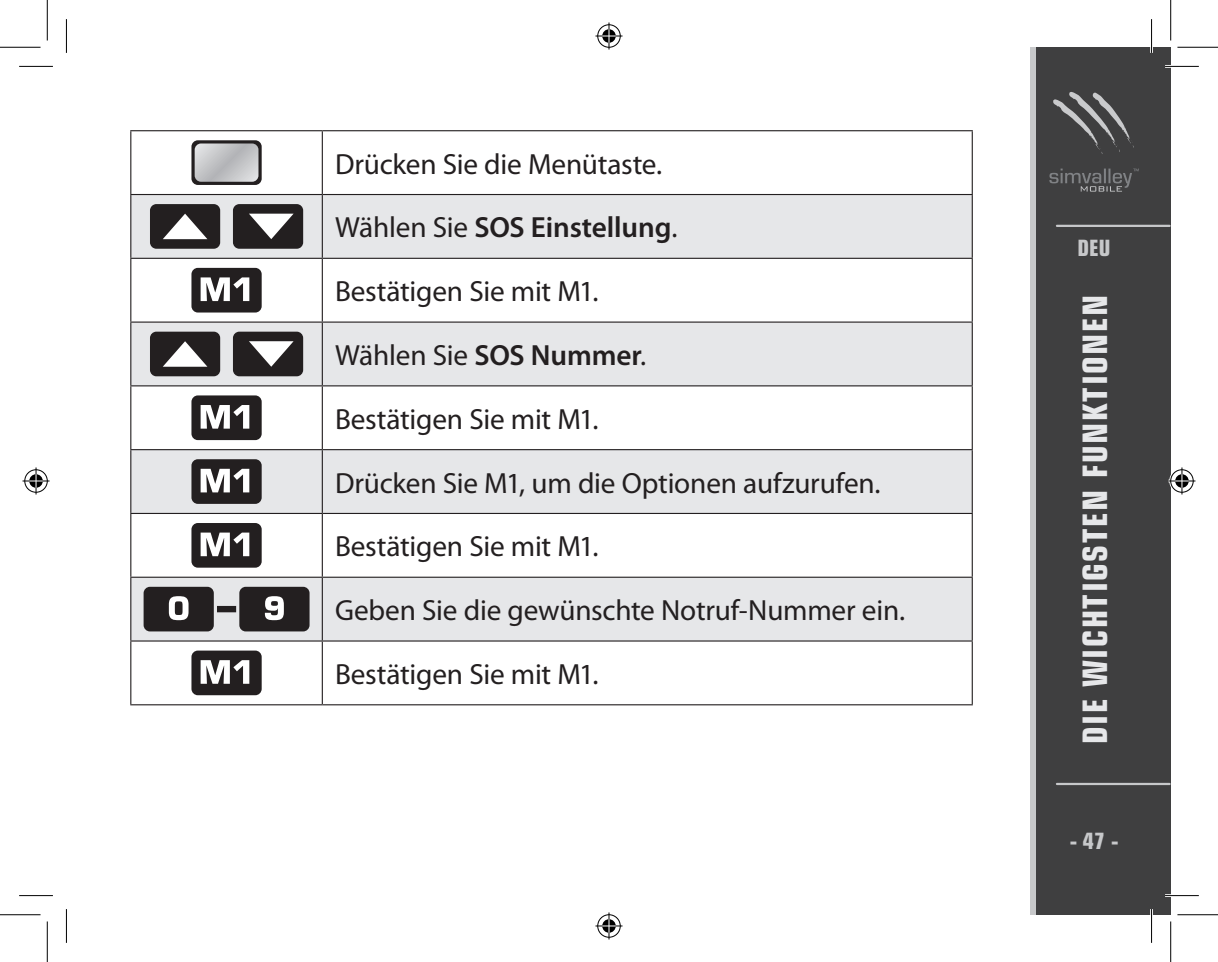
<style>
.page{position:relative;width:1218px;height:962px;background:#fff}
.page>*{position:absolute;margin:0;border:0;box-sizing:border-box;transform-origin:0 0}
.t1{font:700 condensed 33.75px "Eurostile";letter-spacing:.05em;color:#e6e7e9}
.t2{font:29.25px/63.7px "Myriad Pro";letter-spacing:-.005em;color:#231f20}
.t3{font:700 condensed 22.5px "Eurostile";color:#c7c8ca}
.s1{font-weight:600}
</style>
<div class="page">
<div style="left:1029px;top:47px;width:141px;height:868px;background:#c7c8ca"></div>
<div style="left:1036px;top:47px;width:134px;height:868px;background:#3f3f40"></div>
<svg style="left:1053px;top:92px;width:80px;height:62px"></svg>
<svg style="left:1049px;top:169px;width:89px;height:23px"></svg>
<hr style="left:1056px;top:225px;width:113px;height:2px;background:#c7c8ca">
<hr style="left:1056px;top:783px;width:113px;height:2px;background:#c7c8ca">
<svg style="left:131px;top:195px;width:840px;height:445px;fill:#e6e7e9"></svg>
<hr style="left:130px;top:130px;width:192px;height:1px;background:#231f20">
<hr style="left:130px;top:131px;width:1px;height:63px;background:#231f20">
<hr style="left:322px;top:130px;width:650px;height:1px;background:#231f20">
<hr style="left:322px;top:131px;width:1px;height:63px;background:#231f20">
<hr style="left:971px;top:131px;width:1px;height:63px;background:#231f20">
<hr style="left:130px;top:194px;width:192px;height:1px;background:#231f20">
<hr style="left:130px;top:195px;width:1px;height:63px;background:#231f20">
<hr style="left:322px;top:194px;width:650px;height:1px;background:#231f20">
<hr style="left:322px;top:195px;width:1px;height:63px;background:#231f20">
<hr style="left:971px;top:195px;width:1px;height:63px;background:#231f20">
<hr style="left:130px;top:258px;width:192px;height:1px;background:#231f20">
<hr style="left:130px;top:259px;width:1px;height:63px;background:#231f20">
<hr style="left:322px;top:258px;width:650px;height:1px;background:#231f20">
<hr style="left:322px;top:259px;width:1px;height:63px;background:#231f20">
<hr style="left:971px;top:259px;width:1px;height:63px;background:#231f20">
<hr style="left:130px;top:322px;width:192px;height:1px;background:#231f20">
<hr style="left:130px;top:323px;width:1px;height:62px;background:#231f20">
<hr style="left:322px;top:322px;width:650px;height:1px;background:#231f20">
<hr style="left:322px;top:323px;width:1px;height:62px;background:#231f20">
<hr style="left:971px;top:323px;width:1px;height:62px;background:#231f20">
<hr style="left:130px;top:385px;width:192px;height:1px;background:#231f20">
<hr style="left:130px;top:386px;width:1px;height:63px;background:#231f20">
<hr style="left:322px;top:385px;width:650px;height:1px;background:#231f20">
<hr style="left:322px;top:386px;width:1px;height:63px;background:#231f20">
<hr style="left:971px;top:386px;width:1px;height:63px;background:#231f20">
<hr style="left:130px;top:449px;width:192px;height:1px;background:#231f20">
<hr style="left:130px;top:450px;width:1px;height:63px;background:#231f20">
<hr style="left:322px;top:449px;width:650px;height:1px;background:#231f20">
<hr style="left:322px;top:450px;width:1px;height:63px;background:#231f20">
<hr style="left:971px;top:450px;width:1px;height:63px;background:#231f20">
<hr style="left:130px;top:513px;width:192px;height:1px;background:#231f20">
<hr style="left:130px;top:514px;width:1px;height:63px;background:#231f20">
<hr style="left:322px;top:513px;width:650px;height:1px;background:#231f20">
<hr style="left:322px;top:514px;width:1px;height:63px;background:#231f20">
<hr style="left:971px;top:514px;width:1px;height:63px;background:#231f20">
<hr style="left:130px;top:577px;width:192px;height:1px;background:#231f20">
<hr style="left:130px;top:578px;width:1px;height:62px;background:#231f20">
<hr style="left:322px;top:577px;width:650px;height:1px;background:#231f20">
<hr style="left:322px;top:578px;width:1px;height:62px;background:#231f20">
<hr style="left:971px;top:578px;width:1px;height:62px;background:#231f20">
<hr style="left:130px;top:640px;width:192px;height:2px;background:#231f20">
<hr style="left:130px;top:642px;width:1px;height:62px;background:#231f20">
<hr style="left:322px;top:640px;width:650px;height:2px;background:#231f20">
<hr style="left:322px;top:642px;width:1px;height:62px;background:#231f20">
<hr style="left:971px;top:642px;width:1px;height:62px;background:#231f20">
<hr style="left:130px;top:704px;width:192px;height:1px;background:#231f20">
<hr style="left:322px;top:704px;width:650px;height:1px;background:#231f20">
<svg style="left:191px;top:140px;width:70px;height:45px;background:#a4a4a6"></svg>
<svg style="left:150px;top:204px;width:70px;height:45px"></svg>
<svg style="left:233px;top:204px;width:70px;height:45px"></svg>
<svg style="left:191px;top:268px;width:70px;height:44px"></svg>
<svg style="left:150px;top:332px;width:70px;height:44px"></svg>
<svg style="left:233px;top:332px;width:70px;height:44px"></svg>
<svg style="left:191px;top:395px;width:70px;height:45px"></svg>
<svg style="left:191px;top:459px;width:70px;height:45px"></svg>
<svg style="left:191px;top:523px;width:70px;height:45px"></svg>
<svg style="left:143px;top:587px;width:71px;height:44px;background:#3e3a3b"></svg>
<svg style="left:239px;top:587px;width:70px;height:44px;background:#3d393a"></svg>
<div style="left:217px;top:606px;width:19px;height:6px;background:#231f20"></div>
<svg style="left:191px;top:651px;width:70px;height:44px"></svg>
<hr style="left:1164px;top:65px;width:34px;height:3px;background:#fff">
<hr style="left:1164px;top:894px;width:34px;height:3px;background:#fff">
<hr style="left:1149px;top:19px;width:3px;height:34px;background:#fff">
<hr style="left:1149px;top:909px;width:3px;height:34px;background:#fff">
<hr style="left:19px;top:66px;width:34px;height:1px;background:#000">
<hr style="left:1164px;top:66px;width:34px;height:1px;background:#000">
<hr style="left:19px;top:895px;width:34px;height:1px;background:#000">
<hr style="left:1164px;top:895px;width:34px;height:1px;background:#000">
<hr style="left:66px;top:19px;width:1px;height:34px;background:#000">
<hr style="left:66px;top:909px;width:1px;height:34px;background:#000">
<hr style="left:1150px;top:19px;width:1px;height:34px;background:#000">
<hr style="left:1150px;top:909px;width:1px;height:34px;background:#000">
<hr style="left:0;top:47px;width:41px;height:1px;background:#000">
<hr style="left:1177px;top:47px;width:40px;height:1px;background:#000">
<hr style="left:0;top:914px;width:41px;height:1px;background:#000">
<hr style="left:1177px;top:914px;width:40px;height:1px;background:#000">
<hr style="left:47px;top:0;width:1px;height:40px;background:#000">
<hr style="left:47px;top:921px;width:1px;height:41px;background:#000">
<hr style="left:1169px;top:0;width:1px;height:40px;background:#000">
<hr style="left:1169px;top:921px;width:1px;height:41px;background:#000">
<svg style="left:595px;top:23px;width:27px;height:27px"></svg>
<svg style="left:595px;top:912px;width:27px;height:27px"></svg>
<svg style="left:23px;top:467px;width:27px;height:27px"></svg>
<svg style="left:1168px;top:467px;width:27px;height:27px"></svg>
<p class="t2" style="left:335px;top:133px;width:571px">Drücken Sie die Menütaste.<br>Wählen Sie <span class="s1">SOS Einstellung</span>.<br>Bestätigen Sie mit M1.<br>Wählen Sie <span class="s1">SOS Nummer</span>.<br>Bestätigen Sie mit M1.<br>Drücken Sie M1, um die Optionen aufzurufen.<br>Bestätigen Sie mit M1.<br>Geben Sie die gewünschte Notruf-Nummer ein.<br>Bestätigen Sie mit M1.</p>
<p class="t3" style="left:1077px;top:234px;width:34px">DEU</p>
<p class="t1" style="left:1074px;top:744px;width:451px;rotate:-90deg">DIE WICHTIGSTEN FUNKTIONEN</p>
<p class="t3" style="left:1069px;top:827px;width:50px">- 47 -</p>
</div>
